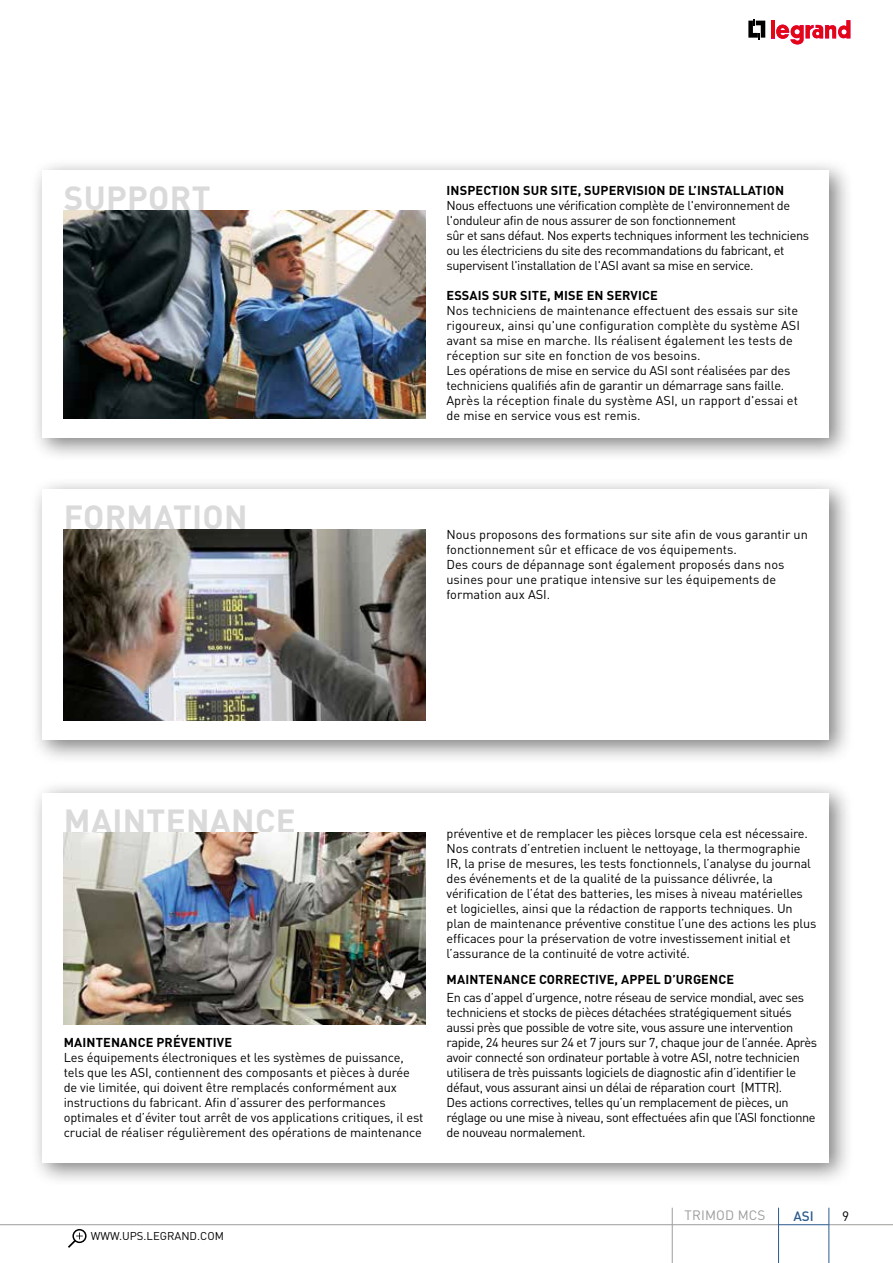
<style>
.page{position:relative;width:893px;height:1263px;background:#fff}
.page>*{position:absolute;margin:0;border:0;box-sizing:border-box;transform-origin:0 0}
.t1{font:700 33px "DIN Pro";letter-spacing:.01em;color:#dadada}
.t2{font:13.5px "DIN Pro";letter-spacing:.01em;color:#9d9d9c}
.t3{font:500 13.5px "DIN Pro";color:#2b5a8d}
.t4{font:13.5px "DIN Pro";color:#000}
.t5{font:12.75px/15px "DIN Pro";letter-spacing:-.01em;color:#000}
.t6{font:12.75px/15px "DIN Pro";letter-spacing:-.03em;color:#000}
.t7{font:700 12.75px "DIN Pro";letter-spacing:.01em;color:#000}
.t8{font:11.25px "DIN Pro";color:#000}
</style>
<div class="page">
<hr style="left:0;top:1224px;width:779px;height:1px;background:#9d9d9c">
<hr style="left:778px;top:1224px;width:51px;height:1px;background:#2b5a8d">
<hr style="left:829px;top:1224px;width:64px;height:1px;background:#9d9d9c">
<hr style="left:672px;top:1208px;width:1px;height:55px;background:#9d9d9c">
<hr style="left:828px;top:1208px;width:1px;height:55px;background:#2b5a8d">
<div style="left:72px;top:1229px;width:15px;height:14px;border:2px solid #000;border-radius:50%"></div>
<svg style="left:68px;top:1232px;width:15px;height:16px"></svg>
<hr style="left:778px;top:1208px;width:1px;height:55px;background:#2b5a8d">
<svg style="left:748px;top:19px;width:17px;height:20px"></svg>
<hr style="left:771px;top:20px;width:4px;height:18px;background:#e30613">
<svg style="left:776px;top:20px;width:74px;height:25px"></svg>
<div style="left:30px;top:157px;width:824px;height:306px;background:#000;opacity:.5"></div>
<div style="left:43px;top:170px;width:786px;height:268px;background:#fff"></div>
<img style="left:64px;top:210px;width:361px;height:209px">
<div style="left:30px;top:476px;width:824px;height:289px;background:#000;opacity:.5"></div>
<div style="left:43px;top:489px;width:786px;height:251px;background:#fff"></div>
<img style="left:64px;top:529px;width:361px;height:192px">
<div style="left:30px;top:780px;width:824px;height:407px;background:#000;opacity:.5"></div>
<div style="left:43px;top:793px;width:786px;height:369px;background:#fff"></div>
<img style="left:64px;top:833px;width:361px;height:191px">
<h1 class="t1" style="left:64px;top:176px;width:148px">SUPPORT</h1>
<h1 class="t1" style="left:64px;top:495px;width:185px">FORMATION</h1>
<p class="t7" style="left:447px;top:181px;width:339px">INSPECTION SUR SITE, SUPERVISION DE L’INSTALLATION</p>
<p class="t6" style="left:446px;top:197px;width:364px">Nous effectuons une vérification complète de l'environnement de l'onduleur afin de nous assurer de son fonctionnement<br>sûr et sans défaut. Nos experts techniques informent les techniciens ou les électriciens du site des recommandations du fabricant, et supervisent l'installation de l'ASI avant sa mise en service.</p>
<p class="t7" style="left:447px;top:286px;width:213px">ESSAIS SUR SITE, MISE EN SERVICE</p>
<p class="t5" style="left:446px;top:302px;width:355px">Nos techniciens de maintenance effectuent des essais sur site rigoureux, ainsi qu'une configuration complète du système ASI avant sa mise en marche. Ils réalisent également les tests de réception sur site en fonction de vos besoins.<br>Les opérations de mise en service du ASI sont réalisées par des techniciens qualifiés afin de garantir un démarrage sans faille.<br>Après la réception finale du système ASI, un rapport d'essai et de mise en service vous est remis.</p>
<p class="t5" style="left:446px;top:526px;width:363px">Nous proposons des formations sur site afin de vous garantir un fonctionnement sûr et efficace de vos équipements.<br>Des cours de dépannage sont également proposés dans nos usines pour une pratique intensive sur les équipements de formation aux ASI.</p>
<h1 class="t1" style="left:64px;top:798px;width:233px">MAINTENANCE</h1>
<p class="t7" style="left:64px;top:1033px;width:170px">MAINTENANCE PRÉVENTIVE</p>
<p class="t5" style="left:64px;top:1049px;width:361px">Les équipements électroniques et les systèmes de puissance, tels que les ASI, contiennent des composants et pièces à durée de vie limitée, qui doivent être remplacés conformément aux instructions du fabricant. Afin d’assurer des performances optimales et d’éviter tout arrêt de vos applications critiques, il est crucial de réaliser régulièrement des opérations de maintenance</p>
<p class="t5" style="left:447px;top:826px;width:372px">préventive et de remplacer les pièces lorsque cela est nécessaire.<br>Nos contrats d’entretien incluent le nettoyage, la thermographie IR, la prise de mesures, les tests fonctionnels, l’analyse du journal des événements et de la qualité de la puissance délivrée, la vérification de l’état des batteries, les mises à niveau matérielles et logicielles, ainsi que la rédaction de rapports techniques. Un plan de maintenance préventive constitue l’une des actions les plus efficaces pour la préservation de votre investissement initial et l’assurance de la continuité de votre activité.</p>
<p class="t7" style="left:447px;top:971px;width:289px">MAINTENANCE CORRECTIVE, APPEL D’URGENCE</p>
<p class="t6" style="left:447px;top:989px;width:372px">En cas d’appel d’urgence, notre réseau de service mondial, avec ses techniciens et stocks de pièces détachées stratégiquement situés aussi près que possible de votre site, vous assure une intervention rapide, 24 heures sur 24 et 7 jours sur 7, chaque jour de l’année. Après avoir connecté son ordinateur portable à votre ASI, notre technicien utilisera de très puissants logiciels de diagnostic afin d’identifier le défaut, vous assurant ainsi un délai de réparation court (MTTR).<br>Des actions correctives, telles qu’un remplacement de pièces, un réglage ou une mise à niveau, sont effectuées afin que l’ASI fonctionne de nouveau normalement.</p>
<p class="t8" style="left:91px;top:1228px;width:134px">WWW.UPS.LEGRAND.COM</p>
<p class="t2" style="left:684px;top:1206px;width:82px">TRIMOD MCS</p>
<p class="t3" style="left:793px;top:1207px;width:22px">ASI</p>
<p class="t4" style="left:842px;top:1206px;width:9px">9</p>
</div>
